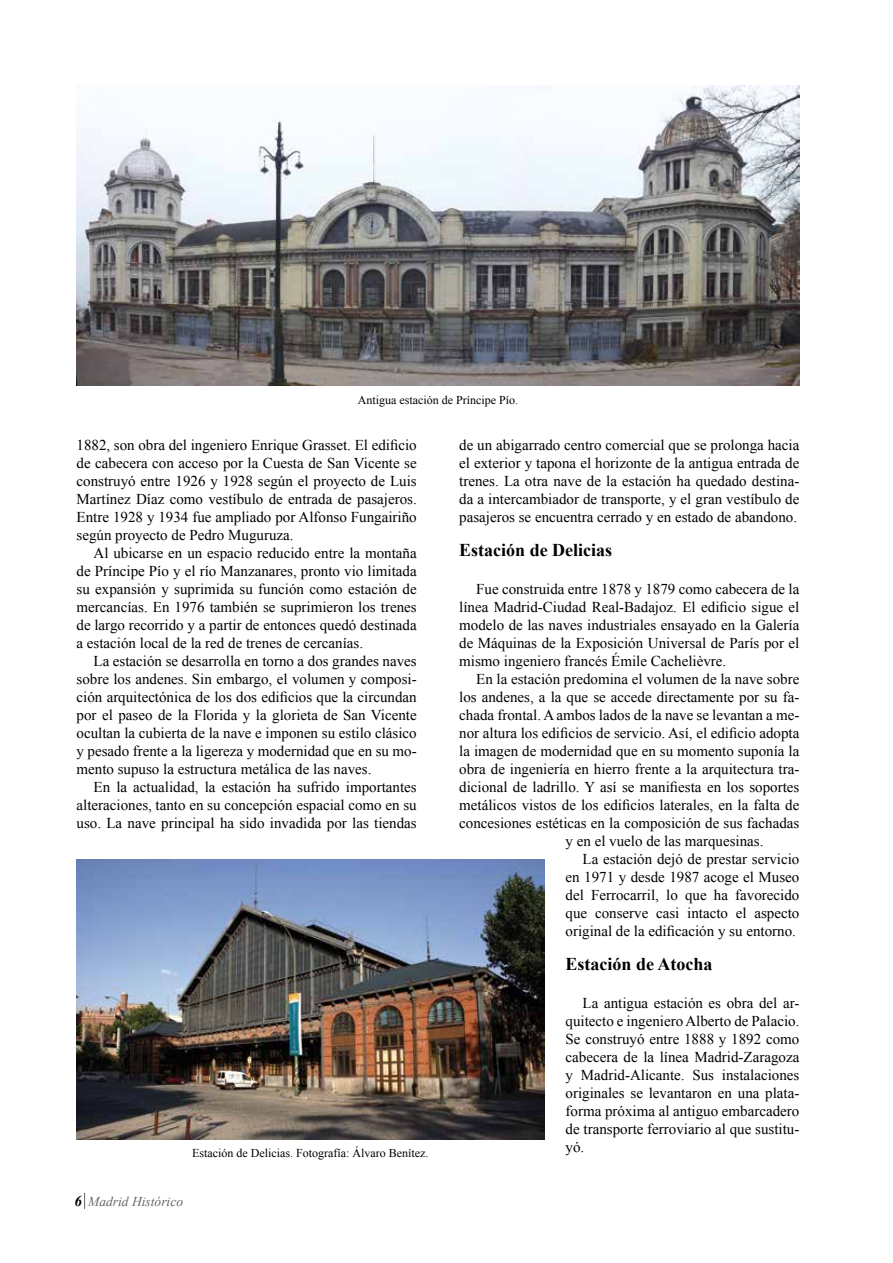
<style>
.page{position:relative;width:893px;height:1263px;background:#fff}
.page>*{position:absolute;margin:0;border:0;box-sizing:border-box;transform-origin:0 0}
.t1{font:700 18px "Times New Roman";color:#000}
.t2{font:15px/18px "Times New Roman";color:#000;text-align:justify}
.t3{font:italic 13.5px "Times New Roman";color:#646567}
.t4{font:12px "Times New Roman";color:#000}
.s1{font-weight:700;font-size:15px;color:#000}
</style>
<div class="page">
<svg style="left:84px;top:1193px;width:1px;height:16px"></svg>
<img style="left:77px;top:859px;width:467px;height:281px">
<img style="left:77px;top:85px;width:722px;height:301px">
<p class="t4" style="left:358px;top:392px;width:162px">Antigua estación de Príncipe Pío.</p>
<p class="t2" style="left:77px;top:436px;width:342px">1882, son obra del ingeniero Enrique Grasset. El edificio de cabecera con acceso por la Cuesta de San Vicente se construyó entre 1926 y 1928 según el proyecto de Luis Martínez Díaz como vestíbulo de entrada de pasajeros.<br>Entre 1928 y 1934 fue ampliado por Alfonso Fungairiño según proyecto de Pedro Muguruza.</p>
<p class="t2" style="left:77px;top:544px;width:342px;text-indent:17px">Al ubicarse en un espacio reducido entre la montaña de Príncipe Pío y el río Manzanares, pronto vio limitada su expansión y suprimida su función como estación de mercancías. En 1976 también se suprimieron los trenes de largo recorrido y a partir de entonces quedó destinada a estación local de la red de trenes de cercanías.</p>
<p class="t2" style="left:77px;top:652px;width:342px;text-indent:17px">La estación se desarrolla en torno a dos grandes naves sobre los andenes. Sin embargo, el volumen y composi&shy;ción arquitectónica de los dos edificios que la circundan por el paseo de la Florida y la glorieta de San Vicente ocultan la cubierta de la nave e imponen su estilo clásico y pesado frente a la ligereza y modernidad que en su mo&shy;mento supuso la estructura metálica de las naves.</p>
<p class="t2" style="left:77px;top:778px;width:342px;text-indent:17px">En la actualidad, la estación ha sufrido importantes alteraciones, tanto en su concepción espacial como en su uso. La nave principal ha sido invadida por las tiendas</p>
<p class="t4" style="left:192px;top:1144px;width:238px">Estación de Delicias. Fotografía: Álvaro Benítez.</p>
<p class="t3" style="left:75px;top:1192px;width:110px"><span class="s1">6</span> Madrid Histórico</p>
<p class="t2" style="left:459px;top:436px;width:342px">de un abigarrado centro comercial que se prolonga hacia el exterior y tapona el horizonte de la antigua entrada de trenes. La otra nave de la estación ha quedado destina&shy;da a intercambiador de transporte, y el gran vestíbulo de pasajeros se encuentra cerrado y en estado de abandono.</p>
<p class="t1" style="left:459px;top:538px;width:154px">Estación de Delicias</p>
<p class="t2" style="left:459px;top:580px;width:342px;text-indent:17px">Fue construida entre 1878 y 1879 como cabecera de la línea Madrid-Ciudad Real-Badajoz. El edificio sigue el modelo de las naves industriales ensayado en la Galería de Máquinas de la Exposición Universal de París por el mismo ingeniero francés Émile Cachelièvre.</p>
<p class="t2" style="left:476px;top:670px;width:325px">En la estación predomina el volumen de la nave sobre</p>
<p class="t2" style="left:459px;top:688px;width:342px">los andenes, a la que se accede directamente por su fa-</p>
<p class="t2" style="left:459px;top:706px;width:342px">chada frontal. A ambos lados de la nave se levantan a me-</p>
<p class="t2" style="left:459px;top:724px;width:342px">nor altura los edificios de servicio. Así, el edificio adopta</p>
<p class="t2" style="left:459px;top:742px;width:342px">la imagen de modernidad que en su momento suponía la</p>
<p class="t2" style="left:459px;top:760px;width:342px">obra de ingeniería en hierro frente a la arquitectura tra-</p>
<p class="t2" style="left:459px;top:778px;width:342px">dicional de ladrillo. Y así se manifiesta en los soportes</p>
<p class="t2" style="left:459px;top:796px;width:342px">metálicos vistos de los edificios laterales, en la falta de</p>
<p class="t2" style="left:459px;top:814px;width:342px">concesiones estéticas en la composición de sus fachadas</p>
<p class="t2" style="left:566px;top:832px;width:199px">y en el vuelo de las marquesinas.</p>
<p class="t2" style="left:583px;top:850px;width:218px">La estación dejó de prestar servicio</p>
<p class="t2" style="left:566px;top:868px;width:235px">en 1971 y desde 1987 acoge el Museo</p>
<p class="t2" style="left:566px;top:886px;width:235px">del Ferrocarril, lo que ha favorecido</p>
<p class="t2" style="left:566px;top:904px;width:235px">que conserve casi intacto el aspecto</p>
<p class="t2" style="left:566px;top:922px;width:232px">original de la edificación y su entorno.</p>
<p class="t1" style="left:566px;top:952px;width:149px">Estación de Atocha</p>
<p class="t2" style="left:566px;top:994px;width:235px;text-indent:17px">La antigua estación es obra del ar&shy;quitecto e ingeniero Alberto de Palacio.<br>Se construyó entre 1888 y 1892 como cabecera de la línea Madrid-Zaragoza y Madrid-Alicante. Sus instalaciones originales se levantaron en una plata&shy;forma próxima al antiguo embarcadero de transporte ferroviario al que sustitu&shy;yó.</p>
</div>
